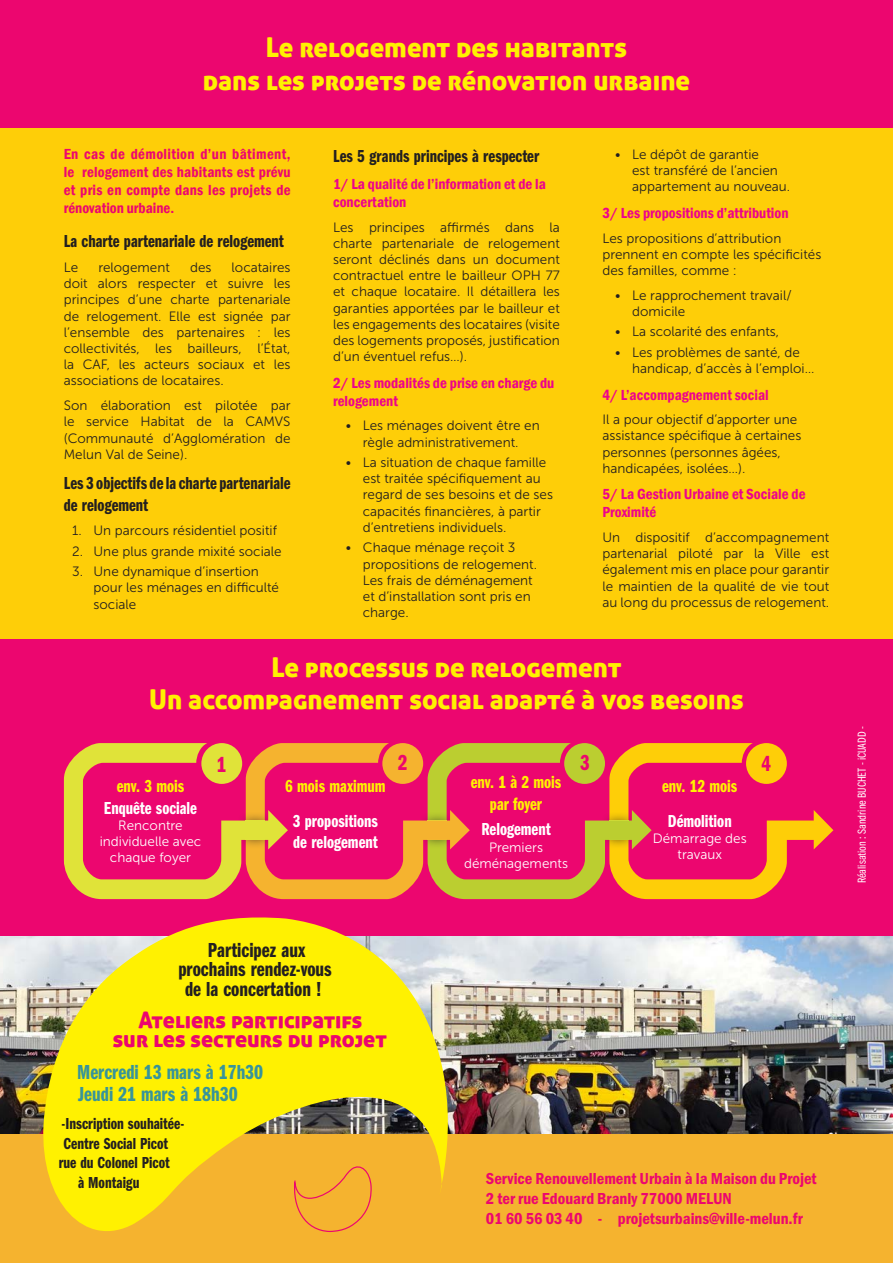
<style>
.page{position:relative;width:893px;height:1263px;background:#fff}
.page>*{position:absolute;margin:0;border:0;box-sizing:border-box;transform-origin:0 0}
.Titres{font:27px/32.4px "Aller Display";color:#fff101;text-align:center}
.Titres-2{font:22.5px "Aller Display";color:#ec066f}
.t1{font:22.5px "Franklin Gothic URW Com Dem";color:#ec066f}
.base{font:21px/19.5px "Franklin Gothic URW Com Dem";color:#231f20;text-align:center}
.Titres-3{font:21px "Franklin Gothic URW Com Dem";color:#37949a}
.base-2{font:18px/21.6px "Franklin Gothic URW Com Dem";color:#231f20}
.t2{font:18px/21.6px "Franklin Gothic URW Com Dem";color:#fff}
.t3{font:18px/21.6px "Franklin Gothic URW Com Dem";color:#fff101;text-align:center}
.en_relief{font:16.5px "Franklin Gothic URW Con Dem";color:#ec066f}
.Titres-4{font:16.5px "Franklin Gothic URW Com Dem";color:#231f20}
.base-3{font:600 condensed 15px/18px "Franklin Gothic";color:#ed028c}
.base-4{font:600 condensed 15px/18px "Franklin Gothic";letter-spacing:.015em;color:#ec066f;text-align:justify}
.base-5{font:13.5px/16.2px "Museo Sans 300";color:#231f20}
.t4{font:13.5px/16.2px "Museo Sans 300";color:#fff;text-align:center}
.t5{font:12px "Franklin Gothic URW Com Boo";color:#fff}
</style>
<div class="page">
<img style="left:0;top:935px;width:893px;height:200px">
<div style="left:0;top:1135px;width:893px;height:128px;background:#f5b32f"></div>
<div style="left:0;top:128px;width:893px;height:511px;background:#fece08"></div>
<div style="left:0;top:0;width:893px;height:128px;background:#ec066f"></div>
<div style="left:0;top:639px;width:893px;height:296px;background:#ec066f"></div>
<svg style="left:64px;top:743px;width:769px;height:156px"></svg>
<div style="left:201px;top:743px;width:41px;height:41px;background:#e0e339;border-radius:50%"></div>
<svg style="left:40px;top:917px;width:431px;height:315px;fill:#fff101"></svg>
<p class="Titres" style="left:203px;top:31px;width:489px">Le relogement des habitants<br>dans les projets de rénovation urbaine</p>
<p class="base-4" style="left:64px;top:145px;width:228px">En cas de démolition d’un bâtiment, le relogement des habitants est prévu et pris en compte dans les projets de rénovation urbaine.</p>
<p class="base-2" style="left:64px;top:230px;width:222px">La charte partenariale de relogement</p>
<p class="base-5" style="left:64px;top:259px;width:16px">Le</p>
<p class="base-5" style="left:98px;top:259px;width:73px">relogement</p>
<p class="base-5" style="left:190px;top:259px;width:23px">des</p>
<p class="base-5" style="left:64px;top:259px;width:228px;text-align:justify;text-indent:168px">locataires doit alors respecter et suivre les principes d’une charte partenariale de relogement. Elle est signée par l’ensemble des partenaires : les collectivités, les bailleurs, l’État, la CAF, les acteurs sociaux et les associations de locataires.</p>
<p class="base-5" style="left:64px;top:397px;width:228px;text-align:justify">Son élaboration est pilotée par le service Habitat de la CAMVS (Communauté d’Agglomération de Melun Val de Seine).</p>
<p class="base-2" style="left:64px;top:471px;width:228px">Les 3 objectifs de la charte partenariale de relogement</p>
<p class="base-5" style="left:72px;top:522px;width:206px">1. Un parcours résidentiel positif</p>
<p class="base-5" style="left:72px;top:543px;width:211px">2. Une plus grande mixité sociale</p>
<p class="base-5" style="left:94px;top:563px;width:187px;text-indent:-21px">3. Une dynamique d’insertion pour les ménages en difficulté sociale</p>
<p class="base-2" style="left:333px;top:144px;width:208px">Les 5 grands principes à respecter</p>
<p class="base-3" style="left:333px;top:175px;width:214px">1/ La qualité de l’information et de la concertation</p>
<p class="base-5" style="left:333px;top:219px;width:228px;text-align:justify">Les principes affirmés dans la charte partenariale de relogement seront déclinés dans un document contractuel entre le bailleur OPH 77 et chaque locataire. Il détaillera les garanties apportées par le bailleur et les engagements des locataires (visite des logements proposés, justification d’un éventuel refus…).</p>
<p class="base-3" style="left:333px;top:373px;width:223px">2/ Les modalités de prise en charge du relogement</p>
<p class="base-5" style="left:346px;top:418px;width:195px;text-align:center">• Les ménages doivent être en règle administrativement.</p>
<p class="base-5" style="left:363px;top:454px;width:192px;text-indent:-17px">• La situation de chaque famille est traitée spécifiquement au regard de ses besoins et de ses capacités financières, à partir d’entretiens individuels.</p>
<p class="base-5" style="left:363px;top:540px;width:176px;text-indent:-17px">• Chaque ménage reçoit 3 propositions de relogement.<br>Les frais de déménagement et d’installation sont pris en charge.</p>
<p class="base-5" style="left:632px;top:146px;width:159px;text-indent:-17px">• Le dépôt de garantie<br>est transféré de l’ancien appartement au nouveau.</p>
<p class="base-3" style="left:602px;top:204px;width:188px">3/ Les propositions d’attribution</p>
<p class="base-5" style="left:602px;top:230px;width:220px">Les propositions d’attribution prennent en compte les spécificités des familles, comme :</p>
<p class="base-5" style="left:632px;top:287px;width:161px;text-indent:-17px">• Le rapprochement travail/ domicile</p>
<p class="base-5" style="left:615px;top:324px;width:165px">• La scolarité des enfants,</p>
<p class="base-5" style="left:632px;top:344px;width:184px;text-indent:-17px">• Les problèmes de santé, de handicap, d’accès à l’emploi…</p>
<p class="base-3" style="left:602px;top:385px;width:168px">4/ L’accompagnement social</p>
<p class="base-5" style="left:602px;top:412px;width:200px">Il a pour objectif d’apporter une assistance spécifique à certaines personnes (personnes âgées, handicapées, isolées…).</p>
<p class="base-3" style="left:602px;top:485px;width:205px">5/ La Gestion Urbaine et Sociale de<br>Proximité</p>
<p class="base-5" style="left:602px;top:529px;width:228px;text-align:justify">Un dispositif d’accompagnement partenarial piloté par la Ville est également mis en place pour garantir le maintien de la qualité de vie tout au long du processus de relogement.</p>
<p class="Titres" style="left:149px;top:651px;width:596px">Le processus de relogement<br>Un accompagnement social adapté à vos besoins</p>
<p class="t3" style="left:117px;top:774px;width:69px">env. 3 mois</p>
<p class="t2" style="left:104px;top:796px;width:95px">Enquête sociale</p>
<p class="t4" style="left:100px;top:817px;width:103px">Rencontre individuelle avec chaque foyer</p>
<p class="t1" style="left:217px;top:748px;width:11px">1</p>
<p class="t1" style="left:398px;top:747px;width:11px">2</p>
<p class="t1" style="left:580px;top:747px;width:11px">3</p>
<p class="t1" style="left:761px;top:748px;width:11px">4</p>
<p class="t3" style="left:285px;top:774px;width:102px">6 mois maximum</p>
<p class="t2" style="left:293px;top:809px;width:87px">3 propositions de relogement</p>
<p class="t3" style="left:471px;top:770px;width:92px">env. 1 à 2 mois par foyer</p>
<p class="t2" style="left:481px;top:817px;width:71px">Relogement</p>
<p class="t4" style="left:464px;top:839px;width:105px">Premiers déménagements</p>
<p class="t3" style="left:662px;top:774px;width:77px">env. 12 mois</p>
<p class="t2" style="left:668px;top:809px;width:65px">Démolition</p>
<p class="t4" style="left:653px;top:830px;width:95px">Démarrage des travaux</p>
<p class="base" style="left:178px;top:939px;width:155px">Participez aux prochains rendez-vous de la concertation !</p>
<p class="Titres-2" style="left:139px;top:1005px;width:225px">Ateliers participatifs</p>
<p class="Titres-2" style="left:113px;top:1025px;width:276px">sur les secteurs du projet</p>
<p class="Titres-3" style="left:77px;top:1057px;width:188px">Mercredi 13 mars à 17h30</p>
<p class="Titres-3" style="left:78px;top:1079px;width:161px">Jeudi 21 mars à 18h30</p>
<p class="Titres-4" style="left:62px;top:1112px;width:124px">-Inscription souhaitée-</p>
<p class="Titres-4" style="left:64px;top:1131px;width:106px">Centre Social Picot</p>
<p class="Titres-4" style="left:59px;top:1151px;width:112px">rue du Colonel Picot</p>
<p class="Titres-4" style="left:78px;top:1170px;width:63px">à Montaigu</p>
<p class="en_relief" style="left:486px;top:1168px;width:332px">Service Renouvellement Urbain à la Maison du Projet</p>
<p class="en_relief" style="left:486px;top:1187px;width:248px">2 ter rue Edouard Branly 77000 MELUN</p>
<p class="en_relief" style="left:486px;top:1207px;width:318px">01 60 56 03 40 - projetsurbains@ville-melun.fr</p>
<p class="t5" style="left:854px;top:883px;width:158px;rotate:-90deg">Réalisation : Sandrine BUCHET - iCUADD -</p>
</div>
